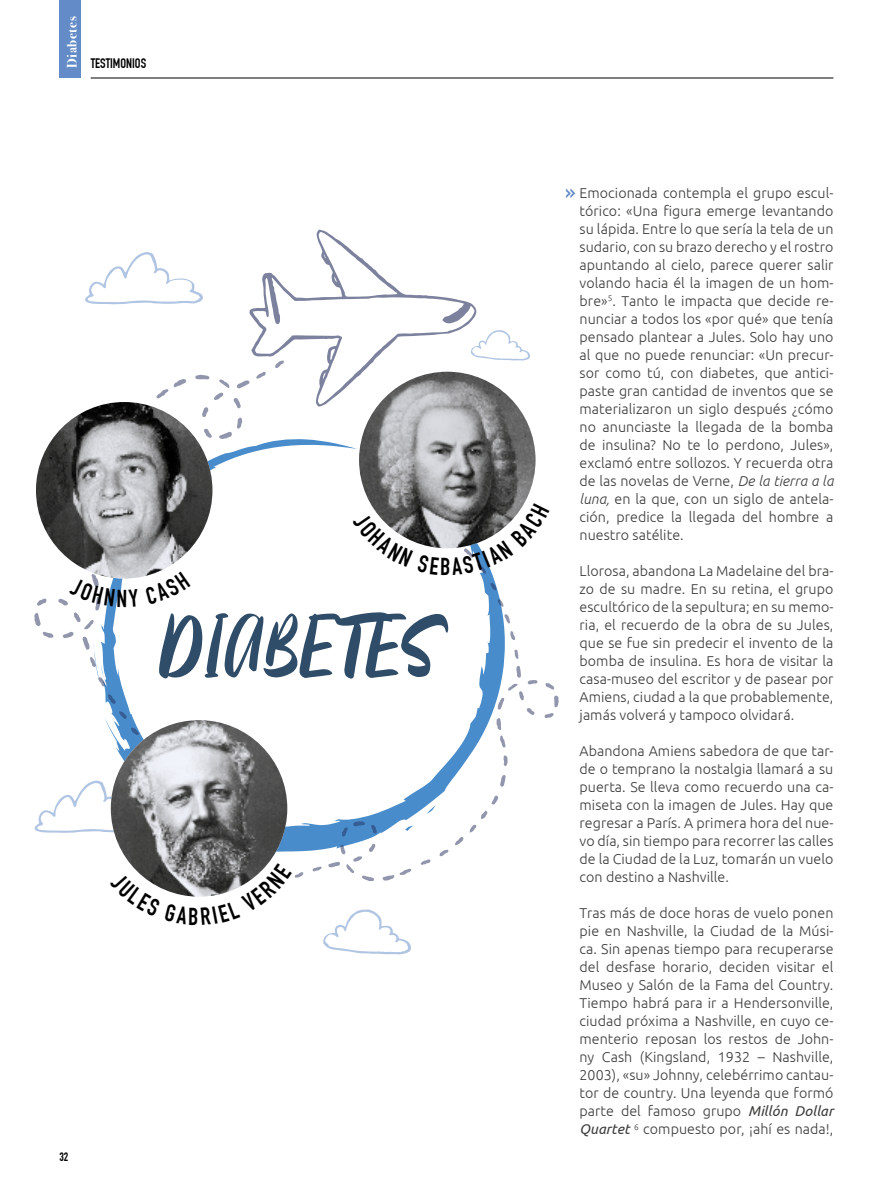
<style>
.page{position:relative;width:893px;height:1191px;background:#fff}
.page>*{position:absolute;margin:0;border:0;box-sizing:border-box;transform-origin:0 0}
.t1{font:92.4px "Beattingvile";color:#2f4d68}
.t2{font:23.85px "DIN Engschrift Std";color:#628bc7}
.t3{font:300 14.25px/18px "Ubuntu";letter-spacing:.005em;color:#3c3c3b;text-align:justify}
.t4{font:13.5px "DIN Engschrift Std";color:#000}
.t5{font:700 13.5px "Bodoni Svty Two ITCTT";letter-spacing:.04em;color:#fff}
.t6{font:12px "DIN Engschrift Std";color:#000}
.s1{font-style:italic}
.s2{font-weight:400;font-style:italic}
</style>
<div class="page">
<hr style="left:91px;top:78px;width:742px;height:1px;background:#000">
<div style="left:60px;top:0;width:21px;height:78px;background:#628bc7"></div>
<svg style="left:34px;top:780px;width:66px;height:53px"></svg>
<svg style="left:100px;top:446px;width:405px;height:405px"></svg>
<svg style="left:401px;top:825px;width:17px;height:7px"></svg>
<svg style="left:427px;top:805px;width:9px;height:8px"></svg>
<svg style="left:500px;top:775px;width:6px;height:12px"></svg>
<svg style="left:491px;top:795px;width:7px;height:9px"></svg>
<svg style="left:545px;top:683px;width:14px;height:24px"></svg>
<svg style="left:545px;top:713px;width:9px;height:5px"></svg>
<svg style="left:504px;top:614px;width:6px;height:10px"></svg>
<svg style="left:496px;top:666px;width:41px;height:81px"></svg>
<svg style="left:510px;top:631px;width:5px;height:9px"></svg>
<svg style="left:503px;top:755px;width:5px;height:11px"></svg>
<svg style="left:514px;top:649px;width:4px;height:10px"></svg>
<svg style="left:383px;top:868px;width:28px;height:12px"></svg>
<svg style="left:342px;top:821px;width:23px;height:15px"></svg>
<svg style="left:371px;top:825px;width:6px;height:8px"></svg>
<svg style="left:328px;top:843px;width:48px;height:38px"></svg>
<svg style="left:312px;top:866px;width:10px;height:5px"></svg>
<svg style="left:490px;top:583px;width:6px;height:7px"></svg>
<svg style="left:498px;top:599px;width:6px;height:8px"></svg>
<svg style="left:455px;top:837px;width:8px;height:8px"></svg>
<svg style="left:439px;top:849px;width:10px;height:7px"></svg>
<svg style="left:421px;top:859px;width:10px;height:6px"></svg>
<svg style="left:470px;top:810px;width:17px;height:22px"></svg>
<svg style="left:108px;top:694px;width:8px;height:10px"></svg>
<svg style="left:131px;top:727px;width:9px;height:8px"></svg>
<svg style="left:119px;top:711px;width:8px;height:8px"></svg>
<img style="left:359px;top:372px;width:176px;height:176px;border-radius:88px">
<img style="left:36px;top:402px;width:176px;height:176px;border-radius:88px">
<img style="left:111px;top:720px;width:176px;height:176px;border-radius:88px">
<svg style="left:323px;top:909px;width:88px;height:45px"></svg>
<svg style="left:84px;top:230px;width:446px;height:216px"></svg>
<svg style="left:352px;top:491px;width:178px;height:84px"></svg>
<svg style="left:34px;top:574px;width:105px;height:112px"></svg>
<svg style="left:145px;top:571px;width:46px;height:33px"></svg>
<svg style="left:130px;top:863px;width:173px;height:34px"></svg>
<p class="t5" style="left:61px;top:68px;width:53px;rotate:-90deg">Diabetes</p>
<p class="t4" style="left:91px;top:55px;width:57px">TESTIMONIOS</p>
<h1 class="t1" style="left:158px;top:599px;width:276px">DIABETES</h1>
<p class="t6" style="left:60px;top:1149px;width:10px">32</p>
<p class="t3" style="left:579px;top:184px;width:255px">Emocionada contempla el grupo escul&shy;tórico: «Una figura emerge levantando su lápida. Entre lo que sería la tela de un sudario, con su brazo derecho y el rostro apuntando al cielo, parece querer salir volando hacia él la imagen de un hom&shy;bre»<sup>5</sup>. Tanto le impacta que decide re&shy;nunciar a todos los «por qué» que tenía pensado plantear a Jules. Solo hay uno al que no puede renunciar: «Un precur&shy;sor como tú, con diabetes, que antici&shy;paste gran cantidad de inventos que se materializaron un siglo después ¿cómo no anunciaste la llegada de la bomba de insulina? No te lo perdono, Jules», exclamó entre sollozos. Y recuerda otra de las novelas de Verne, <span class="s1">De la tierra a la luna,</span> en la que, con un siglo de antela&shy;ción, predice la llegada del hombre a nuestro satélite.</p>
<p class="t3" style="left:579px;top:562px;width:255px">Llorosa, abandona La Madelaine del bra&shy;zo de su madre. En su retina, el grupo escultórico de la sepultura; en su memo&shy;ria, el recuerdo de la obra de su Jules, que se fue sin predecir el invento de la bomba de insulina. Es hora de visitar la casa-museo del escritor y de pasear por Amiens, ciudad a la que probablemente, jamás volverá y tampoco olvidará.</p>
<p class="t3" style="left:579px;top:742px;width:255px">Abandona Amiens sabedora de que tar&shy;de o temprano la nostalgia llamará a su puerta. Se lleva como recuerdo una ca&shy;miseta con la imagen de Jules. Hay que regresar a París. A primera hora del nue&shy;vo día, sin tiempo para recorrer las calles de la Ciudad de la Luz, tomarán un vuelo con destino a Nashville.</p>
<p class="t3" style="left:579px;top:903px;width:255px">Tras más de doce horas de vuelo ponen pie en Nashville, la Ciudad de la Músi&shy;ca. Sin apenas tiempo para recuperarse del desfase horario, deciden visitar el Museo y Salón de la Fama del Country.<br>Tiempo habrá para ir a Hendersonville, ciudad próxima a Nashville, en cuyo ce&shy;menterio reposan los restos de John&shy;ny Cash (Kingsland, 1932 – Nashville, 2003), «su» Johnny, celebérrimo cantau&shy;tor de country. Una leyenda que formó parte del famoso grupo <span class="s2">Millón Dollar Quartet</span> <sup>6</sup> compuesto por, ¡ahí es nada!,</p>
<h2 class="t2" style="left:565px;top:177px;width:12px">»</h2>
</div>
